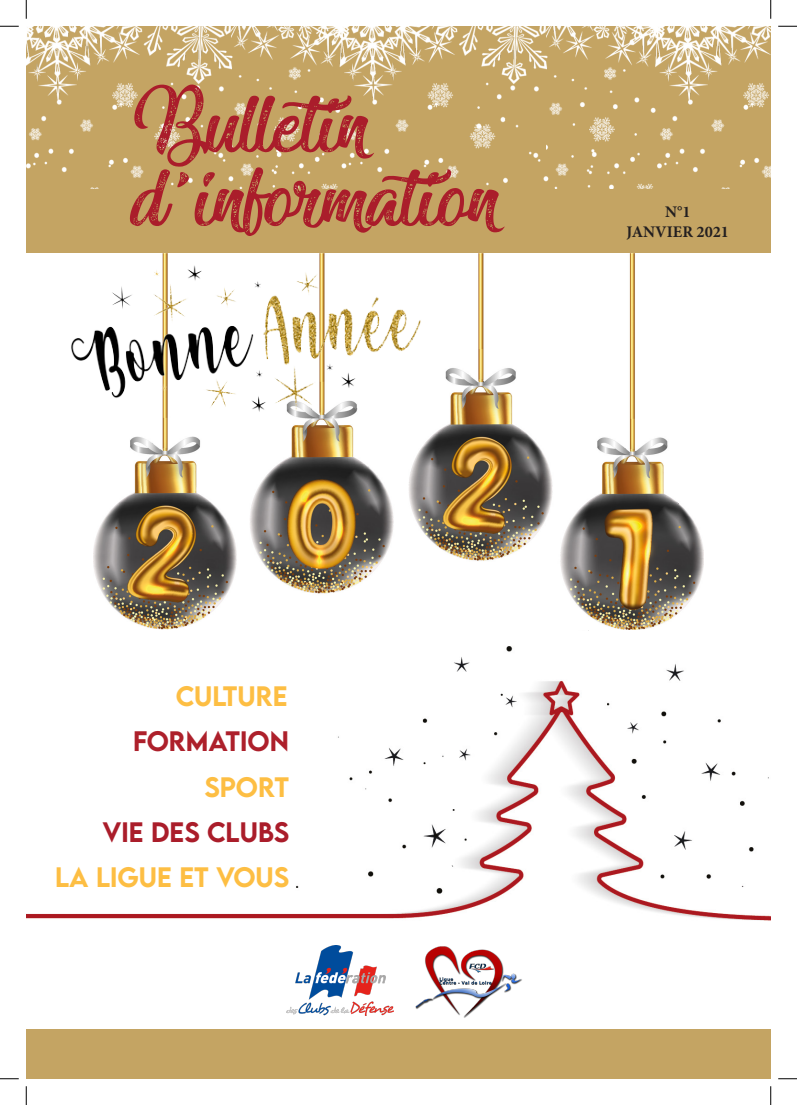
<style>
.page{position:relative;width:797px;height:1105px;background:#fff}
.page>*{position:absolute;margin:0;border:0;box-sizing:border-box;transform-origin:0 0}
.t1{font:111.25px "Miraculous&Christmas";color:#aa1d2b}
.t2{font:500 25px "LEMONMILK";color:#fdbe43}
.t3{font:500 25px "LEMONMILK";color:#aa1d2a}
.t4{font:500 25px "LEMONMILK";color:#ad202b}
.t5{font:700 16.25px "Minion Pro";color:#231f20}
</style>
<div class="page">
<img style="left:26px;top:548px;width:744px;height:482px">
<img style="left:286px;top:945px;width:107px;height:70px">
<img style="left:410px;top:930px;width:114px;height:100px">
<div style="left:26px;top:26px;width:744px;height:227px;background:#c4a463"></div>
<div style="left:26px;top:1030px;width:744px;height:49px;background:#c4a463"></div>
<img style="left:549px;top:26px;width:221px;height:163px">
<img style="left:234px;top:26px;width:315px;height:163px">
<img style="left:26px;top:26px;width:208px;height:163px">
<img style="left:94px;top:254px;width:609px;height:375px">
<img style="left:71px;top:253px;width:407px;height:204px">
<svg style="left:0;top:25px;width:19px;height:2px"></svg>
<svg style="left:778px;top:25px;width:19px;height:2px"></svg>
<svg style="left:0;top:1078px;width:19px;height:1px"></svg>
<svg style="left:778px;top:1078px;width:19px;height:1px"></svg>
<svg style="left:25px;top:0;width:2px;height:19px"></svg>
<svg style="left:25px;top:1086px;width:2px;height:19px"></svg>
<svg style="left:770px;top:0;width:1px;height:19px"></svg>
<svg style="left:770px;top:1086px;width:1px;height:19px"></svg>
<p class="t1" style="left:133px;top:66px;width:239px">Bulletin</p>
<p class="t1" style="left:133px;top:140px;width:369px">d’information</p>
<p class="t5" style="left:665px;top:201px;width:27px">N°1</p>
<p class="t5" style="left:626px;top:220px;width:104px">JANVIER 2021</p>
<p class="t2" style="left:176px;top:680px;width:113px">CULTURE</p>
<p class="t4" style="left:133px;top:725px;width:157px">FORMATION</p>
<p class="t2" style="left:204px;top:770px;width:86px">SPORT</p>
<p class="t3" style="left:103px;top:815px;width:187px">VIE DES CLUBS</p>
<p class="t2" style="left:55px;top:860px;width:234px">LA LIGUE ET VOUS</p>
</div>
